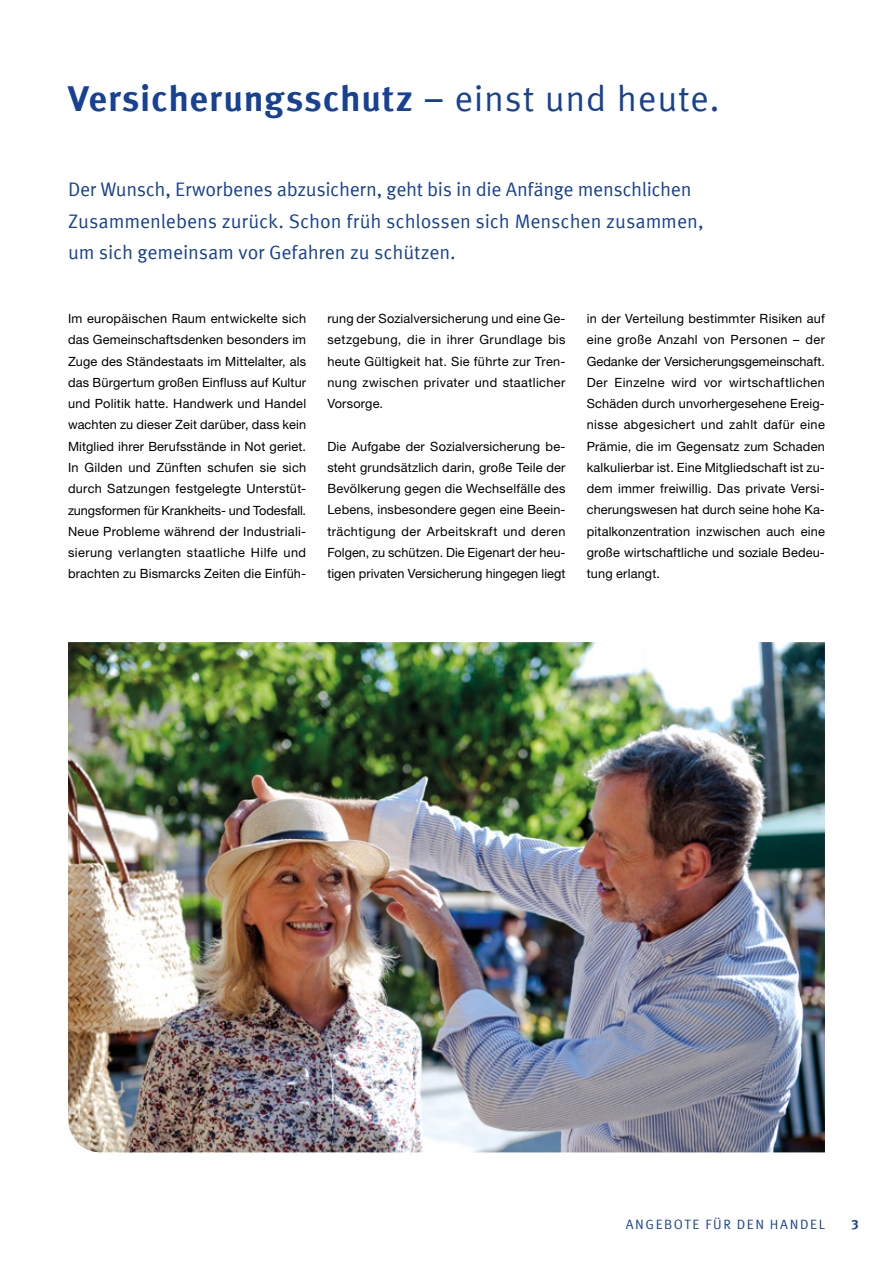
<style>
.page{position:relative;width:893px;height:1263px;background:#fff}
.page>*{position:absolute;margin:0;border:0;box-sizing:border-box;transform-origin:0 0}
.t1{font:700 36px "Meta Offc Pro";letter-spacing:.02em;color:#164194}
.t2{font:19.5px/32px "Meta Offc Pro Norm";letter-spacing:-.01em;color:#164194}
.t3{font:13.5px "Meta Offc Pro Norm";letter-spacing:.115em;color:#164194}
.t4{font:700 13.5px "Meta Offc Pro";color:#164194}
.t5{font:12.75px/21.3px "Helvetica Neue LTW1 G";letter-spacing:.01em;color:#000;text-align:justify}
.s1{font-family:"Meta Offc Pro Norm";font-weight:400}
</style>
<div class="page">
<img style="left:68px;top:642px;width:757px;height:510px">
<h1 class="t1" style="left:68px;top:70px;width:653px">Versicherungsschutz – <span class="s1">einst und heute.</span></h1>
<h2 class="t2" style="left:68px;top:172px;width:637px">Der Wunsch, Erworbenes abzusichern, geht bis in die Anfänge menschlichen<br>Zusammenlebens zurück. Schon früh schlossen sich Menschen zusammen, um sich gemeinsam vor Gefahren zu schützen.</h2>
<p class="t5" style="left:68px;top:308px;width:240px">Im europäischen Raum entwickelte sich das Gemeinschaftsdenken besonders im Zuge des Ständestaats im Mittelalter, als das Bürgertum großen Einfluss auf Kultur und Politik hatte. Handwerk und Handel wachten zu dieser Zeit darüber, dass kein Mitglied ihrer Berufsstände in Not geriet.<br>In Gilden und Zünften schufen sie sich durch Satzungen festgelegte Unterstüt&shy;zungsformen für Krankheits- und Todesfall.<br>Neue Probleme während der Industriali&shy;sierung verlangten staatliche Hilfe und brachten zu Bismarcks Zeiten die Einfüh-</p>
<p class="t5" style="left:327px;top:308px;width:240px">rung der Sozialversicherung und eine Ge&shy;setzgebung, die in ihrer Grundlage bis heute Gültigkeit hat. Sie führte zur Tren&shy;nung zwischen privater und staatlicher Vorsorge.</p>
<p class="t5" style="left:327px;top:435px;width:240px">Die Aufgabe der Sozialversicherung be&shy;steht grundsätzlich darin, große Teile der Bevölkerung gegen die Wechselfälle des Lebens, insbesondere gegen eine Beein&shy;trächtigung der Arbeitskraft und deren Folgen, zu schützen. Die Eigenart der heu&shy;tigen privaten Versicherung hingegen liegt</p>
<p class="t5" style="left:587px;top:308px;width:240px">in der Verteilung bestimmter Risiken auf eine große Anzahl von Personen – der Gedanke der Versicherungsgemeinschaft.<br>Der Einzelne wird vor wirtschaftlichen Schäden durch unvorhergesehene Ereig&shy;nisse abgesichert und zahlt dafür eine Prämie, die im Gegensatz zum Schaden kalkulierbar ist. Eine Mitgliedschaft ist zu&shy;dem immer freiwillig. Das private Versi&shy;cherungswesen hat durch seine hohe Ka&shy;pitalkonzentration inzwischen auch eine große wirtschaftliche und soziale Bedeu&shy;tung erlangt.</p>
<p class="t3" style="left:626px;top:1214px;width:201px">ANGEBOTE FÜR DEN HANDEL</p>
<p class="t4" style="left:851px;top:1214px;width:9px">3</p>
</div>
